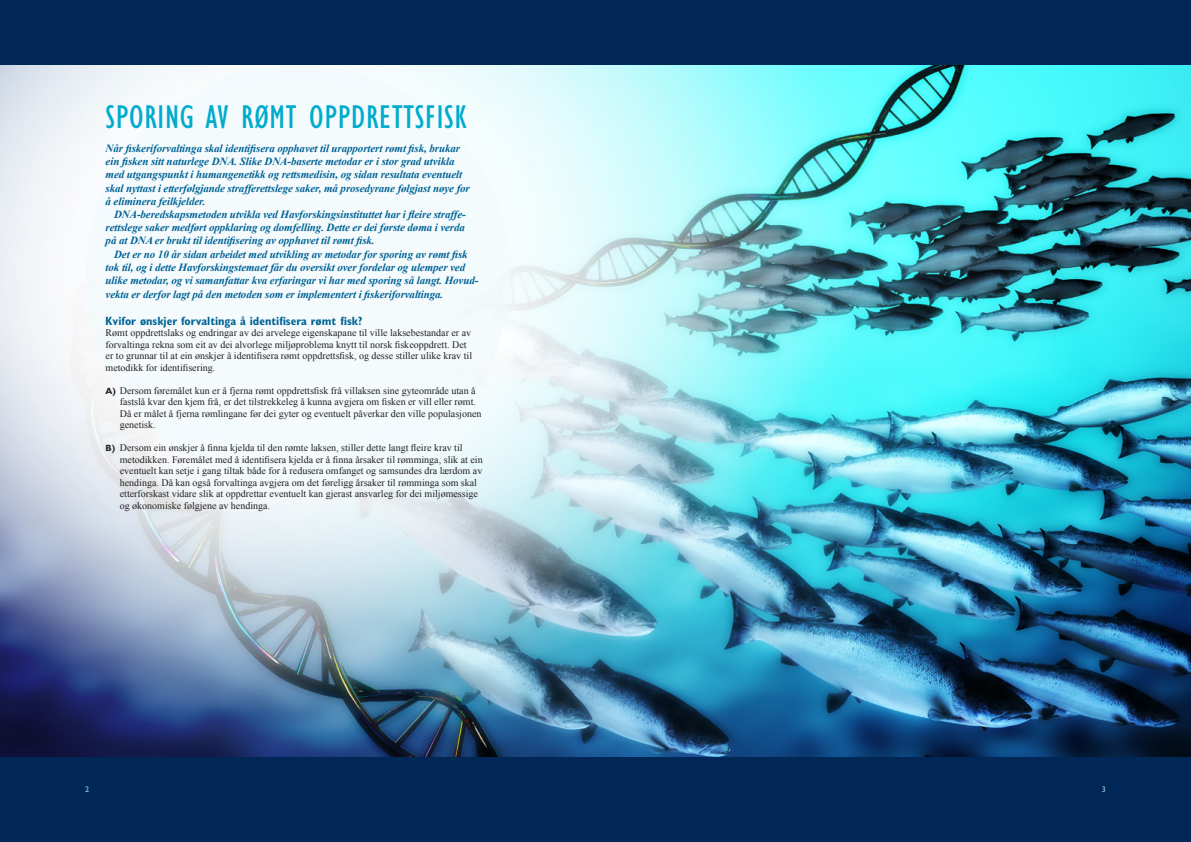
<style>
.page{position:relative;width:1191px;height:842px;background:#002756}
.page>*{position:absolute;margin:0;border:0;box-sizing:border-box;transform-origin:0 0}
.t1{font:condensed 34px "Gill Sans";letter-spacing:.02em;color:#00abcd}
.t2{font:700 condensed 12px "Gill Sans";color:#006295}
.t3{font:italic 700 11px/13.2px "Times New Roman";letter-spacing:-.01em;color:#006295}
.t4{font:10px/11.5px "Times New Roman";color:#231f20}
.t5{font:8px "Gill Sans";color:#92d6dd}
.s1{font-family:"Gill Sans";font-weight:700;font-size:9px}
</style>
<div class="page">
<img style="left:0;top:65px;width:1191px;height:692px">
<div style="left:85px;top:65px;width:425px;height:420px;background:#f1fafd;border-radius:50%"></div>
<h1 class="t1" style="left:106px;top:99px;width:362px">SPORING AV RØMT OPPDRETTSFISK</h1>
<p class="t3" style="left:106px;top:141px;width:366px">Når fiskeriforvaltinga skal identifisera opphavet til urapportert rømt fisk, brukar ein fisken sitt naturlege DNA. Slike DNA-baserte metodar er i stor grad utvikla med utgangspunkt i humangenetikk og rettsmedisin, og sidan resultata eventuelt skal nyttast i etterfølgjande strafferettslege saker, må prosedyrane følgjast nøye for å eliminera feilkjelder.</p>
<p class="t3" style="left:106px;top:207px;width:362px;text-align:justify;text-indent:9px">DNA-beredskapsmetoden utvikla ved Havforskingsinstituttet har i fleire straffe&shy;rettslege saker medført oppklaring og domfelling. Dette er dei første døma i verda på at DNA er brukt til identifisering av opphavet til rømt fisk.</p>
<p class="t3" style="left:106px;top:247px;width:374px;text-indent:9px">Det er no 10 år sidan arbeidet med utvikling av metodar for sporing av rømt fisk tok til, og i dette Havforskingstemaet får du oversikt over fordelar og ulemper ved ulike metodar, og vi samanfattar kva erfaringar vi har med sporing så langt. Hovud-</p>
<p class="t3" style="left:106px;top:288px;width:339px">vekta er derfor lagt på den metoden som er implementert i fiskeriforvaltinga.</p>
<p class="t2" style="left:106px;top:314px;width:258px">Kvifor ønskjer forvaltinga å identifisera rømt fisk?</p>
<p class="t4" style="left:106px;top:327px;width:368px">Rømt oppdrettslaks og endringar av dei arvelege eigenskapane til ville laksebestandar er av forvaltinga rekna som eit av dei alvorlege miljøproblema knytt til norsk fiskeoppdrett. Det er to grunnar til at ein ønskjer å identifisera rømt oppdrettsfisk, og desse stiller ulike krav til metodikk for identifisering.</p>
<p class="t4" style="left:120px;top:385px;width:363px;text-indent:-14px"><span class="s1">A)</span> Dersom føremålet kun er å fjerna rømt oppdrettsfisk frå villaksen sine gyteområde utan å fastslå kvar den kjem frå, er det tilstrekkeleg å kunna avgjera om fisken er vill eller rømt.<br>Då er målet å fjerna rømlingane før dei gyter og eventuelt påverkar den ville populasjonen genetisk.</p>
<p class="t4" style="left:120px;top:442px;width:364px;text-indent:-14px"><span class="s1">B)</span> Dersom ein ønskjer å finna kjelda til den rømte laksen, stiller dette langt fleire krav til metodikken. Føremålet med å identifisera kjelda er å finna årsaker til rømminga, slik at ein eventuelt kan setje i gang tiltak både for å redusera omfanget og samsundes dra lærdom av hendinga. Då kan også forvaltinga avgjera om det føreligg årsaker til rømminga som skal etterforskast vidare slik at oppdrettar eventuelt kan gjerast ansvarleg for dei miljømessige og økonomiske følgjene av hendinga.</p>
<p class="t5" style="left:85px;top:784px;width:5px">2</p>
<p class="t5" style="left:1102px;top:784px;width:5px">3</p>
</div>
